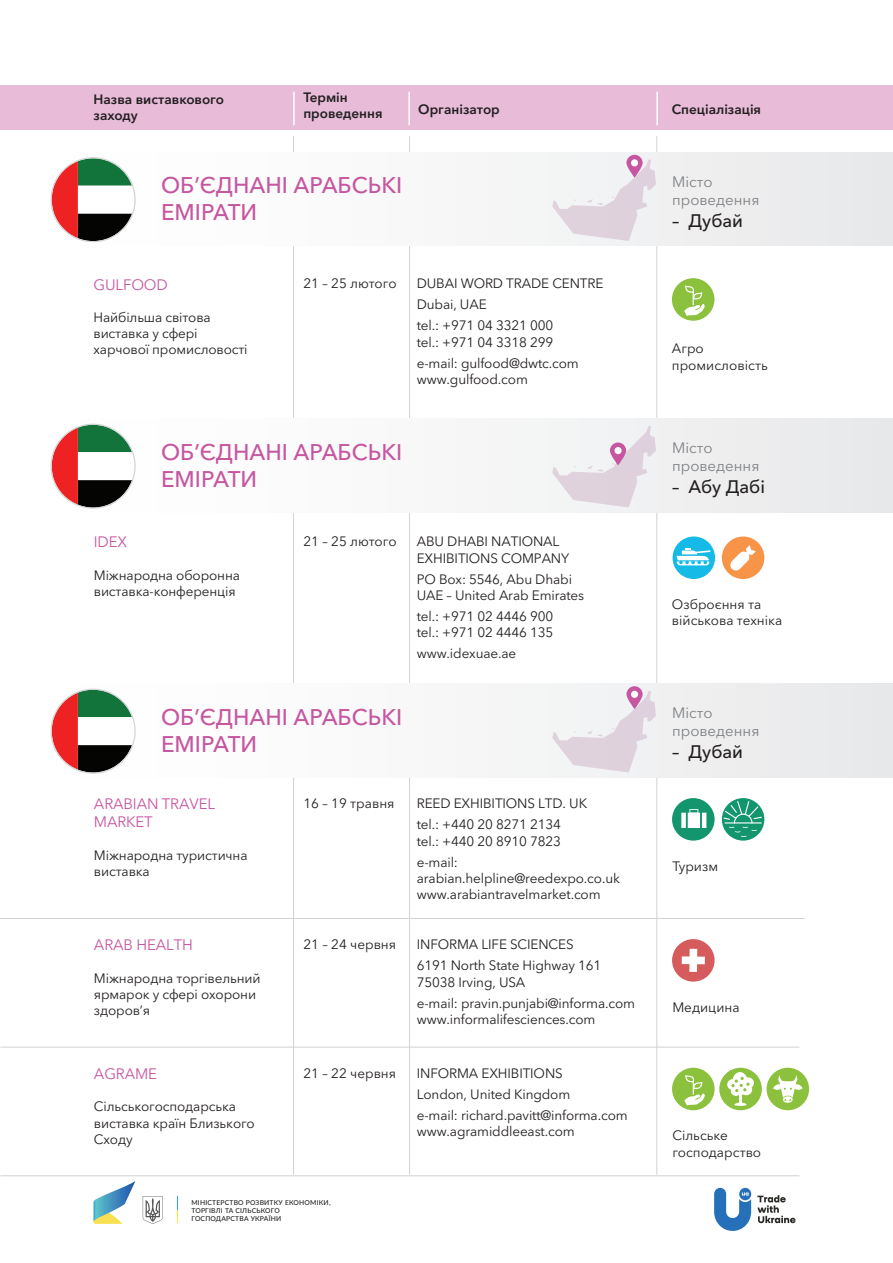
<style>
.page{position:relative;width:893px;height:1263px;background:#fff}
.page>*{position:absolute;margin:0;border:0;box-sizing:border-box;transform-origin:0 0}
.t1{font:500 22.5px/27px "Avenir Next Cyr";color:#c656a0}
.t2{font:500 18px "Avenir Next Cyr";color:#231f20}
.t3{font:15px/18px "Avenir Next Cyr";letter-spacing:-.01em;color:#c656a0}
.t4{font:15px/18px "Avenir Next Cyr";color:#808285}
.t5{font:13.5px/16.2px "Avenir Next Cyr";letter-spacing:-.01em;color:#231f20}
.t6{font:600 13.5px/16.2px "Avenir Next Cyr";color:#231f20}
.t7{font:500 6.75px/8.1px "Lato";letter-spacing:.03em;color:#231f20}
</style>
<div class="page">
<div style="left:672px;top:939px;width:43px;height:42px;background:#d65b5c;border-radius:50%"></div>
<svg style="left:682px;top:949px;width:23px;height:23px"></svg>
<svg style="left:722px;top:798px;width:42px;height:43px"></svg>
<svg style="left:724px;top:801px;width:38px;height:36px"></svg>
<div style="left:672px;top:798px;width:43px;height:43px;background:#13966e;border-radius:50%"></div>
<svg style="left:681px;top:809px;width:25px;height:19px"></svg>
<div style="left:673px;top:536px;width:42px;height:43px;background:#16bae6;border-radius:50%"></div>
<svg style="left:676px;top:549px;width:34px;height:16px"></svg>
<div style="left:672px;top:278px;width:42px;height:43px;background:#8cc13e;border-radius:50%"></div>
<svg style="left:684px;top:285px;width:21px;height:31px"></svg>
<hr style="left:293px;top:136px;width:1px;height:1039px;background:#d1d2d4">
<hr style="left:656px;top:136px;width:1px;height:1039px;background:#d1d2d4">
<hr style="left:409px;top:136px;width:1px;height:1039px;background:#d1d2d4">
<div style="left:0;top:152px;width:893px;height:94px;background:linear-gradient(to right,#fff,#e9eaeb)"></div>
<div style="left:0;top:683px;width:893px;height:94px;background:linear-gradient(to right,#fff,#e9eaeb)"></div>
<div style="left:0;top:418px;width:893px;height:94px;background:linear-gradient(to right,#fff,#e9eaeb)"></div>
<svg style="left:552px;top:160px;width:104px;height:81px"></svg>
<svg style="left:552px;top:691px;width:104px;height:81px"></svg>
<svg style="left:552px;top:426px;width:104px;height:81px"></svg>
<svg style="left:51px;top:157px;width:85px;height:85px"></svg>
<svg style="left:51px;top:689px;width:85px;height:85px"></svg>
<svg style="left:51px;top:424px;width:85px;height:85px"></svg>
<div style="left:0;top:85px;width:893px;height:44px;background:#e8bcd9"></div>
<hr style="left:293px;top:92px;width:2px;height:33px;background:#fff">
<hr style="left:408px;top:92px;width:2px;height:33px;background:#fff">
<hr style="left:656px;top:92px;width:2px;height:33px;background:#fff">
<svg style="left:757px;top:1195px;width:38px;height:28px"></svg>
<svg style="left:714px;top:1188px;width:37px;height:43px"></svg>
<svg style="left:94px;top:1181px;width:42px;height:43px"></svg>
<svg style="left:143px;top:1196px;width:20px;height:28px"></svg>
<svg style="left:177px;top:1197px;width:1px;height:25px"></svg>
<hr style="left:0;top:918px;width:805px;height:1px;background:#d1d2d4">
<hr style="left:0;top:1047px;width:799px;height:1px;background:#d1d2d4">
<hr style="left:0;top:1175px;width:799px;height:1px;background:#d1d2d4">
<svg style="left:626px;top:155px;width:17px;height:23px"></svg>
<div style="left:631px;top:159px;width:7px;height:7px;background:#fff;border-radius:50%"></div>
<svg style="left:626px;top:686px;width:17px;height:23px"></svg>
<div style="left:631px;top:691px;width:7px;height:7px;background:#fff;border-radius:50%"></div>
<svg style="left:610px;top:442px;width:16px;height:23px"></svg>
<div style="left:614px;top:447px;width:8px;height:7px;background:#fff;border-radius:50%"></div>
<div style="left:722px;top:536px;width:42px;height:43px;background:#f79447;border-radius:50%"></div>
<svg style="left:730px;top:545px;width:26px;height:26px"></svg>
<div style="left:767px;top:1068px;width:42px;height:42px;background:#8cc13e;border-radius:50%"></div>
<svg style="left:773px;top:1075px;width:30px;height:28px"></svg>
<div style="left:719px;top:1068px;width:43px;height:42px;background:#8cc13e;border-radius:50%"></div>
<hr style="left:739px;top:1089px;width:3px;height:15px;background:#fff">
<svg style="left:734px;top:1102px;width:13px;height:4px"></svg>
<svg style="left:727px;top:1072px;width:27px;height:24px"></svg>
<div style="left:672px;top:1068px;width:43px;height:42px;background:#8cc13e;border-radius:50%"></div>
<svg style="left:684px;top:1075px;width:21px;height:31px"></svg>
<p class="t6" style="left:94px;top:91px;width:132px">Назва виставкового заходу</p>
<p class="t6" style="left:303px;top:89px;width:81px">Термін проведення</p>
<p class="t6" style="left:418px;top:101px;width:83px">Організатор</p>
<p class="t6" style="left:672px;top:101px;width:91px">Спеціалізація</p>
<h1 class="t1" style="left:161px;top:172px;width:243px">ОБ’ЄДНАНІ АРАБСЬКІ<br>ЕМІРАТИ</h1>
<p class="t3" style="left:94px;top:275px;width:76px">GULFOOD</p>
<p class="t5" style="left:94px;top:309px;width:156px">Найбільша світова виставка у сфері харчової промисловості</p>
<p class="t5" style="left:303px;top:276px;width:95px">21 – 25 лютого</p>
<p class="t5" style="left:417px;top:273px;width:188px;line-height:21px">DUBAI WORD TRADE CENTRE<br>Dubai, UAE<br>tel.: +971 04 3321 000</p>
<p class="t5" style="left:417px;top:331px;width:164px;line-height:21px">tel.: +971 04 3318 299 e-mail: gulfood@dwtc.com</p>
<p class="t5" style="left:417px;top:371px;width:113px">www.gulfood.com</p>
<h1 class="t1" style="left:161px;top:438px;width:243px">ОБ’ЄДНАНІ АРАБСЬКІ<br>ЕМІРАТИ</h1>
<p class="t3" style="left:94px;top:533px;width:35px">IDEX</p>
<p class="t5" style="left:303px;top:533px;width:95px">21 – 25 лютого</p>
<p class="t5" style="left:94px;top:567px;width:148px">Міжнародна оборонна виставка-конференція</p>
<p class="t5" style="left:417px;top:533px;width:154px">ABU DHABI NATIONAL<br>EXHIBITIONS COMPANY</p>
<p class="t5" style="left:417px;top:571px;width:169px">PO Box: 5546, Abu Dhabi<br>UAE – United Arab Emirates</p>
<p class="t5" style="left:417px;top:608px;width:138px">tel.: +971 02 4446 900 tel.: +971 02 4446 135</p>
<p class="t5" style="left:417px;top:645px;width:101px">www.idexuae.ae</p>
<h1 class="t1" style="left:161px;top:703px;width:243px">ОБ’ЄДНАНІ АРАБСЬКІ<br>ЕМІРАТИ</h1>
<p class="t3" style="left:94px;top:795px;width:123px">ARABIAN TRAVEL<br>MARKET</p>
<p class="t5" style="left:94px;top:847px;width:155px">Міжнародна туристична виставка</p>
<p class="t3" style="left:94px;top:936px;width:100px">ARAB HEALTH</p>
<p class="t5" style="left:94px;top:970px;width:168px">Міжнародна торгівельний ярмарок у сфері охорони здоров’я</p>
<p class="t3" style="left:94px;top:1065px;width:65px">AGRAME</p>
<p class="t5" style="left:94px;top:1099px;width:162px">Сільськогосподарська виставка країн Близького<br>Сходу</p>
<p class="t5" style="left:303px;top:795px;width:93px">16 – 19 травня</p>
<p class="t5" style="left:417px;top:793px;width:172px;line-height:21px">REED EXHIBITIONS LTD. UK tel.: +440 20 8271 2134</p>
<p class="t5" style="left:417px;top:830px;width:146px;line-height:21px">tel.: +440 20 8910 7823 e-mail:</p>
<p class="t5" style="left:417px;top:870px;width:205px">arabian.helpline@reedexpo.co.uk www.arabiantravelmarket.com</p>
<p class="t5" style="left:303px;top:936px;width:94px">21 – 24 червня</p>
<p class="t5" style="left:417px;top:934px;width:186px;line-height:21px">INFORMA LIFE SCIENCES<br>6191 North State Highway 161</p>
<p class="t5" style="left:417px;top:971px;width:220px;line-height:21px">75038 Irving, USA<br>e-mail: pravin.punjabi@informa.com</p>
<p class="t5" style="left:417px;top:1011px;width:180px">www.informalifesciences.com</p>
<p class="t5" style="left:303px;top:1065px;width:94px">21 – 22 червня</p>
<p class="t5" style="left:417px;top:1063px;width:212px;line-height:21px">INFORMA EXHIBITIONS<br>London, United Kingdom<br>e-mail: richard.pavitt@informa.com</p>
<p class="t5" style="left:417px;top:1123px;width:159px">www.agramiddleeast.com</p>
<p class="t7" style="left:191px;top:1198px;width:141px">МІНІСТЕРСТВО РОЗВИТКУ ЕКОНОМІКИ,<br>ТОРГІВЛІ ТА СІЛЬСЬКОГО<br>ГОСПОДАРСТВА УКРАЇНИ</p>
<p class="t4" style="left:672px;top:173px;width:89px">Місто проведення</p>
<h2 class="t2" style="left:672px;top:209px;width:72px">– Дубай</h2>
<p class="t5" style="left:672px;top:341px;width:97px">Агро промисловість</p>
<p class="t4" style="left:672px;top:439px;width:89px">Місто проведення</p>
<h2 class="t2" style="left:672px;top:476px;width:94px">– Абу Дабі</h2>
<p class="t5" style="left:672px;top:596px;width:112px">Озброєння та військова техніка</p>
<p class="t4" style="left:672px;top:704px;width:89px">Місто проведення</p>
<h2 class="t2" style="left:672px;top:741px;width:72px">– Дубай</h2>
<p class="t5" style="left:672px;top:858px;width:47px">Туризм</p>
<p class="t5" style="left:672px;top:999px;width:69px">Медицина</p>
<p class="t5" style="left:672px;top:1127px;width:90px">Сільське господарство</p>
</div>
